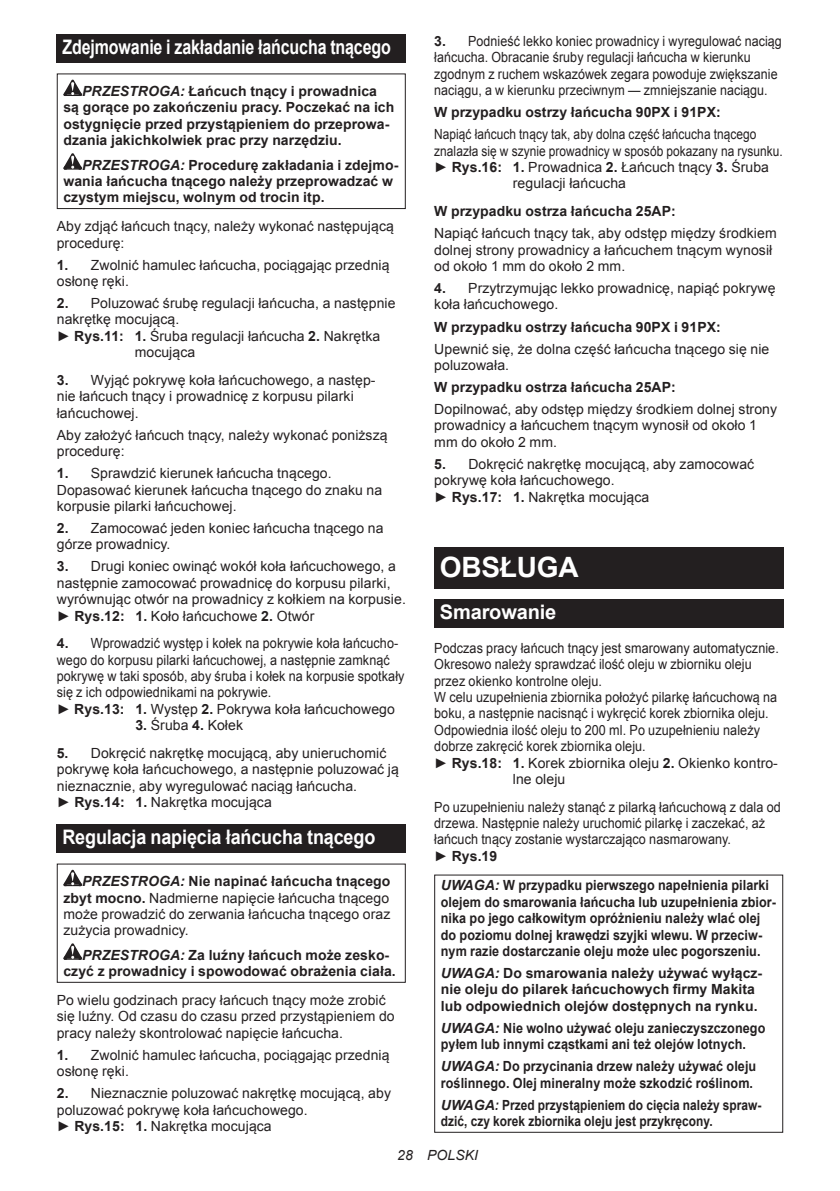
<style>
.page{position:relative;width:840px;height:1191px;background:#fff}
.page>*{position:absolute;margin:0;border:0;box-sizing:border-box;transform-origin:0 0}
.t1{font:700 28px "Arial";letter-spacing:-.01em;color:#fff}
.t2{font:700 20px "Arial";letter-spacing:-.01em;color:#fff;scale:.8 1}
.t3{font:700 20px "Arial";letter-spacing:-.01em;color:#fff;scale:.9 1}
.t4{font:700 20px "Arial";letter-spacing:-.01em;color:#fff}
.t5{font:14px/16.4px "Arial";letter-spacing:.005em;color:#231f20}
.t6{font:14px/16.4px "Arial";letter-spacing:.005em;color:#231f20;scale:.9 1}
.t7{font:700 14px/16.4px "Arial";letter-spacing:.005em;color:#231f20}
.t8{font:700 14px/16.4px "Arial";letter-spacing:.005em;color:#231f20;scale:.9 1}
.t9{font:14px/16.4px "Arial";letter-spacing:.005em;color:#231f20;scale:.89 1}
.t10{font:14px "Arial";letter-spacing:.005em;color:#231f20;scale:.85 1}
.t11{font:700 14px/16.4px "Arial";letter-spacing:.005em;color:#231f20;scale:.85 1}
.t12{font:italic 14px "Arial";letter-spacing:.005em;color:#231f20}
.s1{font-style:italic}
.s2{font-weight:700}
.s3{font-weight:700;font-style:italic}
</style>
<div class="page">
<div style="left:57px;top:34px;width:348px;height:29px;background:#231f20"></div>
<svg style="left:63px;top:80px;width:19px;height:16px"></svg>
<svg style="left:63px;top:153px;width:19px;height:17px"></svg>
<div style="left:57px;top:73px;width:348px;height:136px;border:1px solid #231f20"></div>
<div style="left:57px;top:824px;width:348px;height:28px;background:#231f20"></div>
<svg style="left:63px;top:869px;width:19px;height:17px"></svg>
<svg style="left:63px;top:943px;width:19px;height:16px"></svg>
<div style="left:434px;top:547px;width:348px;height:41px;background:#231f20"></div>
<div style="left:434px;top:599px;width:348px;height:29px;background:#231f20"></div>
<h2 class="t2" style="left:62px;top:34px;width:412px">Zdejmowanie i zakładanie łańcucha tnącego</h2>
<p class="t7" style="left:63px;top:83px;width:332px;text-indent:19px"><span class="s1">PRZESTROGA:</span> Łańcuch tnący i prowadnica są gorące po zakończeniu pracy. Poczekać na ich ostygnięcie przed przystąpieniem do przeprowa&shy;dzania jakichkolwiek prac przy narzędziu.</p>
<p class="t7" style="left:63px;top:157px;width:336px;text-indent:19px"><span class="s1">PRZESTROGA:</span> Procedurę zakładania i zdejmo&shy;wania łańcucha tnącego należy przeprowadzać w czystym miejscu, wolnym od trocin itp.</p>
<p class="t5" style="left:57px;top:218px;width:338px">Aby zdjąć łańcuch tnący, należy wykonać następującą procedurę:</p>
<p class="t5" style="left:57px;top:257px;width:334px"><span class="s2">1.</span> Zwolnić hamulec łańcucha, pociągając przednią osłonę ręki.</p>
<p class="t5" style="left:57px;top:295px;width:340px"><span class="s2">2.</span> Poluzować śrubę regulacji łańcucha, a następnie</p>
<p class="t5" style="left:57px;top:311px;width:124px">nakrętkę mocującą.</p>
<p class="t5" style="left:57px;top:328px;width:325px">► <span class="s2">Rys.11: 1.</span> Śruba regulacji łańcucha <span class="s2">2.</span> Nakrętka</p>
<p class="t5" style="left:135px;top:344px;width:62px">mocująca</p>
<p class="t5" style="left:57px;top:372px;width:320px"><span class="s2">3.</span> Wyjąć pokrywę koła łańcuchowego, a następ&shy;nie łańcuch tnący i prowadnicę z korpusu pilarki łańcuchowej.</p>
<p class="t5" style="left:57px;top:427px;width:332px">Aby założyć łańcuch tnący, należy wykonać poniższą procedurę:</p>
<p class="t5" style="left:57px;top:465px;width:327px"><span class="s2">1.</span> Sprawdzić kierunek łańcucha tnącego.<br>Dopasować kierunek łańcucha tnącego do znaku na korpusie pilarki łańcuchowej.</p>
<p class="t5" style="left:57px;top:520px;width:328px"><span class="s2">2.</span> Zamocować jeden koniec łańcucha tnącego na górze prowadnicy.</p>
<p class="t5" style="left:57px;top:558px;width:350px"><span class="s2">3.</span> Drugi koniec owinąć wokół koła łańcuchowego, a następnie zamocować prowadnicę do korpusu pilarki, wyrównując otwór na prowadnicy z kołkiem na korpusie. ► <span class="s2">Rys.12: 1.</span> Koło łańcuchowe <span class="s2">2.</span> Otwór</p>
<p class="t6" style="left:57px;top:635px;width:387px"><span class="s2">4.</span> Wprowadzić występ i kołek na pokrywie koła łańcucho&shy;wego do korpusu pilarki łańcuchowej, a następnie zamknąć pokrywę w taki sposób, aby śruba i kołek na korpusie spotkały się z ich odpowiednikami na pokrywie.<br>► <span class="s2">Rys.13: 1.</span> Występ <span class="s2">2.</span> Pokrywa koła łańcuchowego</p>
<p class="t5" style="left:135px;top:717px;width:109px"><span class="s2">3.</span> Śruba <span class="s2">4.</span> Kołek</p>
<p class="t5" style="left:57px;top:745px;width:343px"><span class="s2">5.</span> Dokręcić nakrętkę mocującą, aby unieruchomić pokrywę koła łańcuchowego, a następnie poluzować ją nieznacznie, aby wyregulować naciąg łańcucha.<br>► <span class="s2">Rys.14: 1.</span> Nakrętka mocująca</p>
<h2 class="t3" style="left:62px;top:823px;width:349px">Regulacja napięcia łańcucha tnącego</h2>
<p class="t5" style="left:63px;top:873px;width:328px;text-align:justify;text-indent:19px"><span class="s3">PRZESTROGA:</span> <span class="s2">Nie napinać łańcucha tnącego zbyt mocno.</span> Nadmierne napięcie łańcucha tnącego może prowadzić do zerwania łańcucha tnącego oraz zużycia prowadnicy.</p>
<p class="t7" style="left:63px;top:947px;width:333px;text-indent:19px"><span class="s1">PRZESTROGA:</span> Za luźny łańcuch może zesko&shy;czyć z prowadnicy i spowodować obrażenia ciała.</p>
<p class="t5" style="left:57px;top:992px;width:339px">Po wielu godzinach pracy łańcuch tnący może zrobić się luźny. Od czasu do czasu przed przystąpieniem do pracy należy skontrolować napięcie łańcucha.</p>
<p class="t5" style="left:57px;top:1046px;width:334px"><span class="s2">1.</span> Zwolnić hamulec łańcucha, pociągając przednią osłonę ręki.</p>
<p class="t5" style="left:57px;top:1085px;width:335px"><span class="s2">2.</span> Nieznacznie poluzować nakrętkę mocującą, aby poluzować pokrywę koła łańcuchowego.<br>► <span class="s2">Rys.15: 1.</span> Nakrętka mocująca</p>
<p class="t9" style="left:434px;top:33px;width:392px"><span class="s2">3.</span> Podnieść lekko koniec prowadnicy i wyregulować naciąg łańcucha. Obracanie śruby regulacji łańcucha w kierunku zgodnym z ruchem wskazówek zegara powoduje zwiększanie naciągu, a w kierunku przeciwnym — zmniejszanie naciągu.</p>
<p class="t7" style="left:434px;top:105px;width:288px">W przypadku ostrzy łańcucha 90PX i 91PX:</p>
<p class="t10" style="left:434px;top:125px;width:380px">Napiąć łańcuch tnący tak, aby dolna część łańcucha tnącego</p>
<p class="t10" style="left:434px;top:142px;width:411px">znalazła się w szynie prowadnicy w sposób pokazany na rysunku.</p>
<p class="t5" style="left:434px;top:159px;width:336px">► <span class="s2">Rys.16: 1.</span> Prowadnica <span class="s2">2.</span> Łańcuch tnący <span class="s2">3.</span> Śruba</p>
<p class="t5" style="left:512px;top:175px;width:115px">regulacji łańcucha</p>
<p class="t7" style="left:434px;top:203px;width:243px">W przypadku ostrza łańcucha 25AP:</p>
<p class="t5" style="left:434px;top:225px;width:344px">Napiąć łańcuch tnący tak, aby odstęp między środkiem dolnej strony prowadnicy a łańcuchem tnącym wynosił od około 1 mm do około 2 mm.</p>
<p class="t5" style="left:434px;top:280px;width:343px"><span class="s2">4.</span> Przytrzymując lekko prowadnicę, napiąć pokrywę koła łańcuchowego.</p>
<p class="t7" style="left:434px;top:319px;width:288px">W przypadku ostrzy łańcucha 90PX i 91PX:</p>
<p class="t5" style="left:434px;top:341px;width:336px">Upewnić się, że dolna część łańcucha tnącego się nie poluzowała.</p>
<p class="t7" style="left:434px;top:379px;width:243px">W przypadku ostrza łańcucha 25AP:</p>
<p class="t5" style="left:434px;top:401px;width:344px">Dopilnować, aby odstęp między środkiem dolnej strony prowadnicy a łańcuchem tnącym wynosił od około 1 mm do około 2 mm.</p>
<p class="t5" style="left:434px;top:456px;width:321px"><span class="s2">5.</span> Dokręcić nakrętkę mocującą, aby zamocować pokrywę koła łańcuchowego.<br>► <span class="s2">Rys.17: 1.</span> Nakrętka mocująca</p>
<h1 class="t1" style="left:439px;top:548px;width:140px">OBSŁUGA</h1>
<h2 class="t4" style="left:439px;top:599px;width:118px">Smarowanie</h2>
<p class="t6" style="left:434px;top:640px;width:384px">Podczas pracy łańcuch tnący jest smarowany automatycznie.</p>
<p class="t6" style="left:434px;top:656px;width:354px">Okresowo należy sprawdzać ilość oleju w zbiorniku oleju</p>
<p class="t6" style="left:434px;top:672px;width:188px">przez okienko kontrolne oleju.</p>
<p class="t6" style="left:434px;top:689px;width:382px">W celu uzupełnienia zbiornika położyć pilarkę łańcuchową na</p>
<p class="t6" style="left:434px;top:705px;width:373px">boku, a następnie nacisnąć i wykręcić korek zbiornika oleju.</p>
<p class="t6" style="left:434px;top:722px;width:363px">Odpowiednia ilość oleju to 200 ml. Po uzupełnieniu należy</p>
<p class="t6" style="left:434px;top:738px;width:236px">dobrze zakręcić korek zbiornika oleju.</p>
<p class="t5" style="left:434px;top:754px;width:345px">► <span class="s2">Rys.18: 1.</span> Korek zbiornika oleju <span class="s2">2.</span> Okienko kontro-</p>
<p class="t5" style="left:512px;top:771px;width:54px">lne oleju</p>
<p class="t6" style="left:434px;top:798px;width:386px">Po uzupełnieniu należy stanąć z pilarką łańcuchową z dala od drzewa. Następnie należy uruchomić pilarkę i zaczekać, aż łańcuch tnący zostanie wystarczająco nasmarowany.<br>► <span class="s2">Rys.19</span></p>
<p class="t8" style="left:440px;top:877px;width:374px"><span class="s1">UWAGA:</span> W przypadku pierwszego napełnienia pilarki olejem do smarowania łańcucha lub uzupełnienia zbior&shy;nika po jego całkowitym opróżnieniu należy wlać olej do poziomu dolnej krawędzi szyjki wlewu. W przeciw&shy;nym razie dostarczanie oleju może ulec pogorszeniu.</p>
<p class="t7" style="left:440px;top:965px;width:323px"><span class="s1">UWAGA:</span> Do smarowania należy używać wyłącz&shy;nie oleju do pilarek łańcuchowych firmy Makita lub odpowiednich olejów dostępnych na rynku.</p>
<p class="t8" style="left:440px;top:1020px;width:362px"><span class="s1">UWAGA:</span> Nie wolno używać oleju zanieczyszczonego pyłem lub innymi cząstkami ani też olejów lotnych.</p>
<p class="t8" style="left:440px;top:1058px;width:352px"><span class="s1">UWAGA:</span> Do przycinania drzew należy używać oleju roślinnego. Olej mineralny może szkodzić roślinom.</p>
<p class="t11" style="left:440px;top:1097px;width:378px"><span class="s1">UWAGA:</span> Przed przystąpieniem do cięcia należy spraw&shy;dzić, czy korek zbiornika oleju jest przykręcony.</p>
<p class="t12" style="left:397px;top:1146px;width:82px">28 POLSKI</p>
</div>
